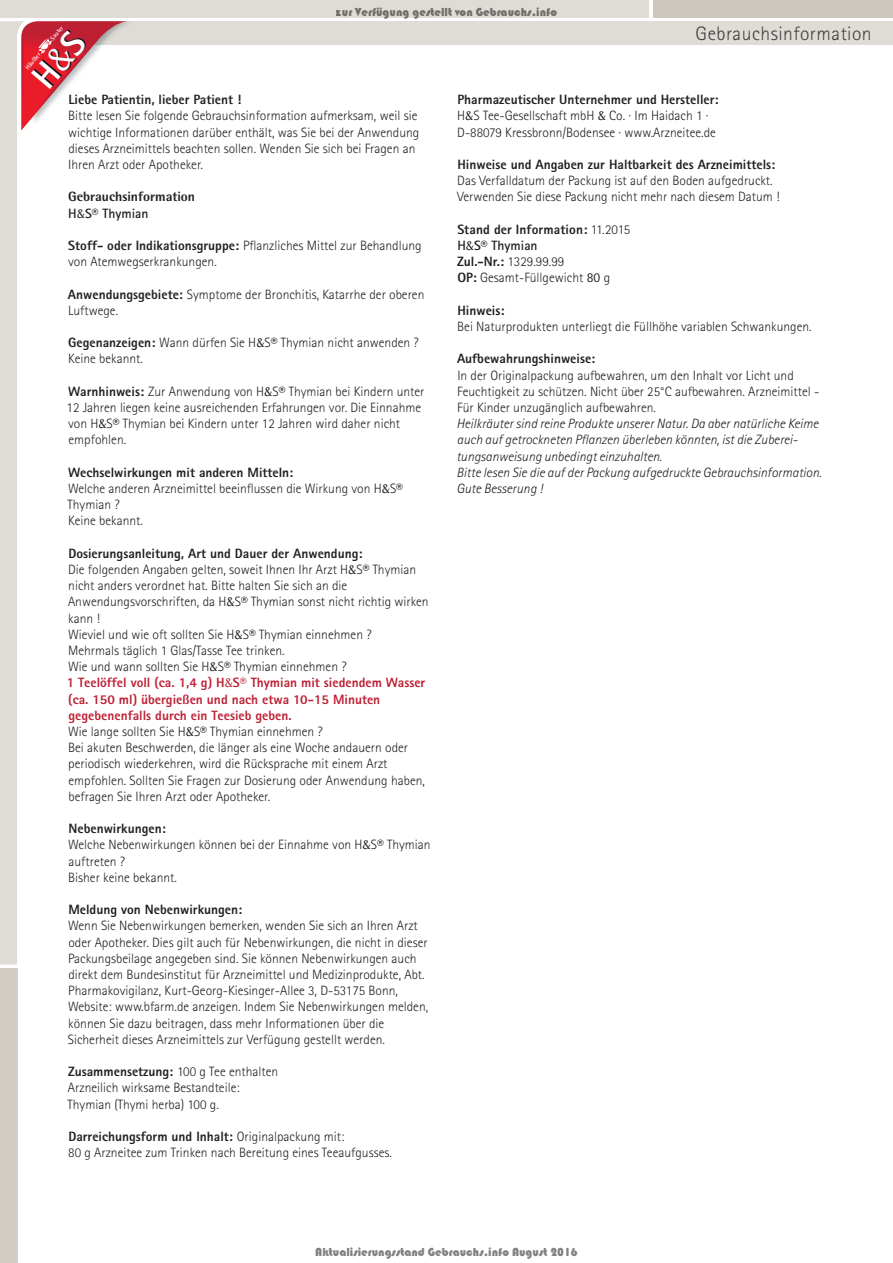
<style>
.page{position:relative;width:893px;height:1263px;background:#fff}
.page>*{position:absolute;margin:0;border:0;box-sizing:border-box;transform-origin:0 0}
.t1{font:300 19.5px "Rotis Sans Serif";letter-spacing:.025em;color:#3e3e3f}
.t2{font:300 13.5px/16.2px "Rotis Sans Serif";color:#231f20}
.t3{font:italic 300 13.5px/16.2px "Rotis Sans Serif";color:#231f20}
.t4{font:800 13.5px "Rotis Sans Serif";color:#231f20}
.t5{font:800 13.5px "Rotis Semi Sans";color:#231f20}
.t6{font:700 13.5px "Rotis Sans Serif";color:#231f20}
.t7{font:12px "Bauhaus 93";color:rgb(0 0 0/.5)}
.t8{font:700 6.3px "Rotis Sans Serif";color:#fff}
.s1{font-family:"Baker Signet";font-weight:400}
.s2{font-weight:800}
.s3{font-weight:800;color:#bd1f33}
.s4{font-family:"Baker Signet";font-weight:400;color:#bd1f33}
.s5{font-weight:700}
.s6{font-weight:400}
</style>
<div class="page">
<div style="left:60px;top:21px;width:833px;height:24px;background:#dfdcd5"></div>
<div style="left:653px;top:0;width:240px;height:17px;background:#cdc7be"></div>
<div style="left:0;top:0;width:649px;height:17px;background:#dfdcd5"></div>
<div style="left:0;top:969px;width:17px;height:294px;background:#d2cdc4"></div>
<svg style="left:0;top:21px;width:127px;height:943px"></svg>
<p class="t8" style="left:24px;top:66px;width:22px;rotate:-50deg">Häußler</p>
<p class="t8" style="left:49px;top:37px;width:18px;rotate:-50deg">Sauter</p>
<p class="t7" style="left:336px;top:6px;width:223px">zur Verfügung gestellt von Gebrauchs.info</p>
<h1 class="t1" style="left:696px;top:22px;width:178px">Gebrauchsinformation</h1>
<p class="t4" style="left:68px;top:91px;width:174px">Liebe Patientin, lieber Patient !</p>
<p class="t2" style="left:68px;top:108px;width:353px">Bitte lesen Sie folgende Gebrauchsinformation aufmerksam, weil sie wichtige Informationen darüber enthält, was Sie bei der Anwendung dieses Arzneimittels beachten sollen. Wenden Sie sich bei Fragen an Ihren Arzt oder Apotheker.</p>
<p class="t5" style="left:68px;top:188px;width:128px">Gebrauchsinformation</p>
<p class="t6" style="left:68px;top:204px;width:82px">H<span class="s1">&amp;</span>S<span class="s2">®</span> Thymian</p>
<p class="t2" style="left:68px;top:237px;width:355px"><span class="s2">Stoff- oder Indikationsgruppe:</span> Pflanzliches Mittel zur Behandlung von Atemwegserkrankungen.</p>
<p class="t2" style="left:68px;top:286px;width:358px"><span class="s2">Anwendungsgebiete:</span> Symptome der Bronchitis, Katarrhe der oberen<br>Luftwege.</p>
<p class="t2" style="left:68px;top:334px;width:352px"><span class="s2">Gegenanzeigen:</span> Wann dürfen Sie H<span class="s1">&amp;</span>S® Thymian nicht anwenden ?<br>Keine bekannt.</p>
<p class="t2" style="left:67px;top:383px;width:360px"><span class="s2">Warnhinweis:</span> Zur Anwendung von H<span class="s1">&amp;</span>S® Thymian bei Kindern unter 12 Jahren liegen keine ausreichenden Erfahrungen vor. Die Einnahme von H<span class="s1">&amp;</span>S® Thymian bei Kindern unter 12 Jahren wird daher nicht empfohlen.</p>
<p class="t2" style="left:68px;top:464px;width:337px"><span class="s2">Wechselwirkungen mit anderen Mitteln:<br></span>Welche anderen Arzneimittel beeinflussen die Wirkung von H<span class="s1">&amp;</span>S®<br>Thymian ?<br>Keine bekannt.</p>
<p class="t2" style="left:67px;top:545px;width:363px"><span class="s2">Dosierungsanleitung, Art und Dauer der Anwendung:<br></span>Die folgenden Angaben gelten, soweit Ihnen Ihr Arzt H<span class="s1">&amp;</span>S® Thymian nicht anders verordnet hat. Bitte halten Sie sich an die Anwendungsvorschriften, da H<span class="s1">&amp;</span>S® Thymian sonst nicht richtig wirken kann !<br>Wieviel und wie oft sollten Sie H<span class="s1">&amp;</span>S® Thymian einnehmen ?<br>Mehrmals täglich 1 Glas/Tasse Tee trinken.<br>Wie und wann sollten Sie H<span class="s1">&amp;</span>S® Thymian einnehmen ?<br><span class="s3">1 Teelöffel voll (ca. 1,4 g) H</span><span class="s4">&amp;</span><span class="s3">S® Thymian mit siedendem Wasser (ca. 150 ml) übergießen und nach etwa 10-15 Minuten gegebenenfalls durch ein Teesieb geben.<br></span>Wie lange sollten Sie H<span class="s1">&amp;</span>S® Thymian einnehmen ?<br>Bei akuten Beschwerden, die länger als eine Woche andauern oder periodisch wiederkehren, wird die Rücksprache mit einem Arzt empfohlen. Sollten Sie Fragen zur Dosierung oder Anwendung haben, befragen Sie Ihren Arzt oder Apotheker.</p>
<p class="t2" style="left:68px;top:820px;width:364px"><span class="s2">Nebenwirkungen:<br></span>Welche Nebenwirkungen können bei der Einnahme von H<span class="s1">&amp;</span>S® Thymian auftreten ?<br>Bisher keine bekannt.</p>
<p class="t4" style="left:68px;top:901px;width:175px">Meldung von Nebenwirkungen:</p>
<p class="t2" style="left:68px;top:918px;width:362px">Wenn Sie Nebenwirkungen bemerken, wenden Sie sich an Ihren Arzt oder Apotheker. Dies gilt auch für Nebenwirkungen, die nicht in dieser Packungsbeilage angegeben sind. Sie können Nebenwirkungen auch direkt dem Bundesinstitut für Arzneimittel und Medizinprodukte, Abt.<br>Pharmakovigilanz, Kurt-Georg-Kiesinger-Allee 3, D-53175 Bonn, Website: www.bfarm.de anzeigen. Indem Sie Nebenwirkungen melden, können Sie dazu beitragen, dass mehr Informationen über die Sicherheit dieses Arzneimittels zur Verfügung gestellt werden.</p>
<p class="t2" style="left:68px;top:1063px;width:212px"><span class="s2">Zusammensetzung:</span> 100 g Tee enthalten<br>Arzneilich wirksame Bestandteile:<br>Thymian (Thymi herba) 100 g.</p>
<p class="t2" style="left:68px;top:1128px;width:325px"><span class="s2">Darreichungsform und Inhalt:</span> Originalpackung mit:<br>80 g Arzneitee zum Trinken nach Bereitung eines Teeaufgusses.</p>
<p class="t2" style="left:457px;top:91px;width:263px"><span class="s2">Pharmazeutischer Unternehmer und Hersteller:<br></span>H<span class="s1">&amp;</span>S Tee-Gesellschaft mbH <span class="s1">&amp;</span> Co. · Im Haidach 1 ·<br>D-88079 Kressbronn/Bodensee · www.Arzneitee.de</p>
<p class="t4" style="left:457px;top:156px;width:319px">Hinweise und Angaben zur Haltbarkeit des Arzneimittels:</p>
<p class="t2" style="left:457px;top:172px;width:324px">Das Verfalldatum der Packung ist auf den Boden aufgedruckt.<br>Verwenden Sie diese Packung nicht mehr nach diesem Datum !</p>
<p class="t2" style="left:457px;top:221px;width:175px"><span class="s2">Stand der Information:</span> 11.2015<br><span class="s5">H</span><span class="s1">&amp;</span><span class="s5">S</span><span class="s2">®</span> <span class="s5">Thymian<br></span><span class="s2">Zul.-Nr.:</span> 1329.99.99<br><span class="s2">OP:</span> Gesamt-Füllgewicht <span class="s6">80</span> g</p>
<p class="t4" style="left:457px;top:302px;width:48px">Hinweis:</p>
<p class="t2" style="left:457px;top:318px;width:356px">Bei Naturprodukten unterliegt die Füllhöhe variablen Schwankungen.</p>
<p class="t4" style="left:457px;top:350px;width:140px">Aufbewahrungshinweise:</p>
<p class="t2" style="left:457px;top:367px;width:363px">In der Originalpackung aufbewahren, um den Inhalt vor Licht und<br>Feuchtigkeit zu schützen. Nicht über 25°C aufbewahren. Arzneimittel -<br>Für Kinder unzugänglich aufbewahren.</p>
<p class="t3" style="left:456px;top:416px;width:367px">Heilkräuter sind reine Produkte unserer Natur. Da aber natürliche Keime auch auf getrockneten Pflanzen überleben könnten, ist die Zuberei&shy;tungsanweisung unbedingt einzuhalten.<br>Bitte lesen Sie die auf der Packung aufgedruckte Gebrauchsinformation.<br>Gute Besserung !</p>
<p class="t7" style="left:315px;top:1245px;width:264px">Aktualisierungsstand Gebrauchs.info August 2016</p>
</div>
